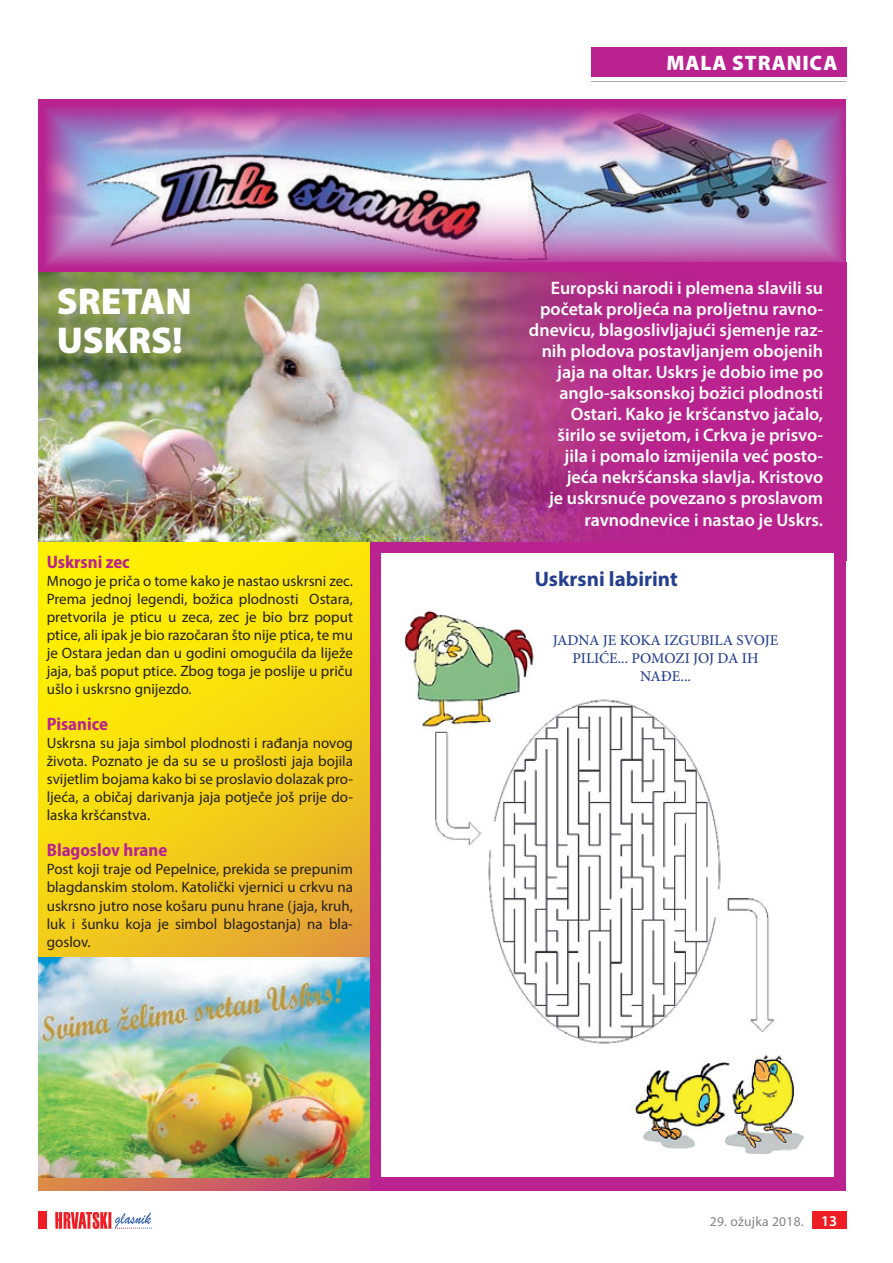
<style>
.page{position:relative;width:893px;height:1263px;background:#fff}
.page>*{position:absolute;margin:0;border:0;box-sizing:border-box;transform-origin:0 0}
.t1{font:900 37.5px/39px "Myriad Pro";color:#fff}
.t2{font:700 21px "Myriad Pro";color:#253f8e}
.t3{font:900 21px "Myriad Pro";letter-spacing:.04em;color:#fff}
.t4{font:600 18px/21px "Myriad Pro";color:#fff;text-align:right}
.t5{font:700 semi-condensed 18px "Myriad Pro";color:#b9228f}
.t6{font:15px/18px "Myriad Pro";color:#231f20;text-align:justify}
.t7{font:500 15px/18px "Minion Pro";color:#253f8e;text-align:center}
.t8{font:13.5px "Myriad Pro";letter-spacing:.02em;color:#808285}
.s1{font-weight:600;font-size:15px;color:#fff}
</style>
<div class="page">
<div style="left:812px;top:1212px;width:34px;height:17px;background:#ee1d23"></div>
<svg style="left:55px;top:1212px;width:97px;height:17px"></svg>
<div style="left:38px;top:1212px;width:9px;height:17px;background:#ee1d23"></div>
<div style="left:38px;top:99px;width:808px;height:1091px;background:#b9228f"></div>
<div style="left:591px;top:47px;width:255px;height:30px;background:#b9228f"></div>
<hr style="left:591px;top:81px;width:255px;height:1px;background:#a8a9ad">
<svg style="left:38px;top:542px;width:332px;height:648px;background:#f4d215"></svg>
<img style="left:45px;top:107px;width:800px;height:159px">
<img style="left:38px;top:957px;width:332px;height:220px">
<img style="left:38px;top:272px;width:357px;height:270px">
<img style="left:395px;top:261px;width:450px;height:299px">
<div style="left:381px;top:553px;width:452px;height:624px;background:#fff"></div>
<img style="left:404px;top:610px;width:400px;height:545px">
<div style="left:545px;top:628px;width:241px;height:58px;background:#fff"></div>
<h1 class="t1" style="left:57px;top:280px;width:24px">SRETAN<br>USKRS</h1>
<h1 class="t1" style="left:172px;top:319px;width:12px">!</h1>
<p class="t5" style="left:47px;top:551px;width:84px">Uskrsni zec</p>
<p class="t6" style="left:47px;top:572px;width:308px">Mnogo je priča o tome kako je nastao uskrsni zec.<br>Prema jednoj legendi, božica plodnosti Ostara, pretvorila je pticu u zeca, zec je bio brz poput ptice, ali ipak je bio razočaran što nije ptica, te mu je Ostara jedan dan u godini omogućila da liježe jaja, baš poput ptice. Zbog toga je poslije u priču ušlo i uskrsno gnijezdo.</p>
<p class="t5" style="left:47px;top:713px;width:63px">Pisanice</p>
<p class="t6" style="left:47px;top:734px;width:308px">Uskrsna su jaja simbol plodnosti i rađanja novog života. Poznato je da su se u prošlosti jaja bojila svijetlim bojama kako bi se proslavio dolazak pro&shy;ljeća, a običaj darivanja jaja potječe još prije do&shy;laska kršćanstva.</p>
<p class="t5" style="left:47px;top:839px;width:122px">Blagoslov hrane</p>
<p class="t6" style="left:47px;top:860px;width:308px">Post koji traje od Pepelnice, prekida se prepunim blagdanskim stolom. Katolički vjernici u crkvu na uskrsno jutro nose košaru punu hrane (jaja, kruh, luk i šunku koja je simbol blagostanja) na bla&shy;goslov.</p>
<h2 class="t3" style="left:666px;top:48px;width:172px">MALA STRANICA</h2>
<p class="t4" style="left:529px;top:277px;width:296px">Europski narodi i plemena slavili su početak proljeća na proljetnu ravno&shy;dnevicu, blagoslivljajući sjemenje raz&shy;nih plodova postavljanjem obojenih jaja na oltar. Uskrs je dobio ime po anglo-saksonskoj božici plodnosti Ostari. Kako je kršćanstvo jačalo, širilo se svijetom, i Crkva je prisvo-<br>jila i pomalo izmijenila već posto&shy;jeća nekršćanska slavlja. Kristovo<br>je uskrsnuće povezano s proslavom ravnodnevice i nastao je Uskrs.</p>
<h2 class="t2" style="left:535px;top:566px;width:144px">Uskrsni labirint</h2>
<p class="t7" style="left:553px;top:631px;width:227px">JADNA JE KOKA IZGUBILA SVOJE<br>PILIĆE... POMOZI JOJ DA IH<br>NAĐE...</p>
<p class="t8" style="left:710px;top:1213px;width:129px">29. ožujka 2018. <span class="s1">13</span></p>
</div>
